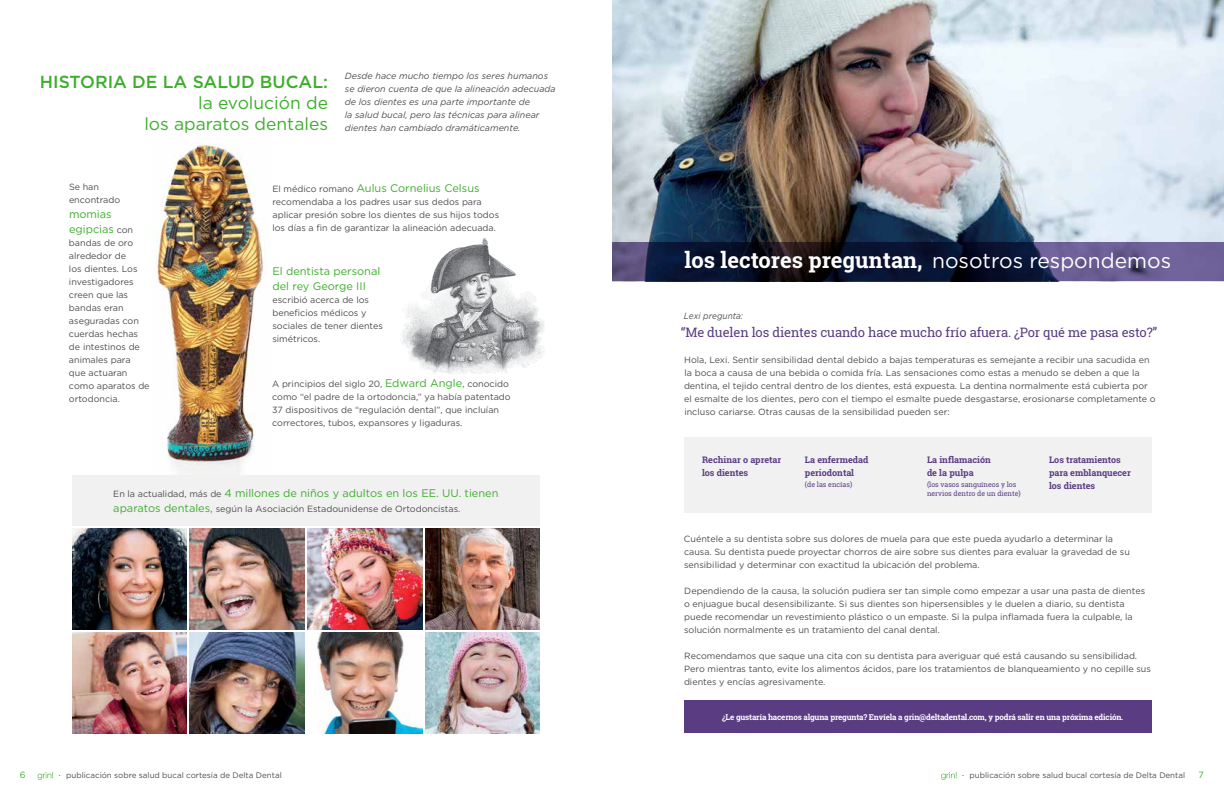
<style>
.page{position:relative;width:1224px;height:792px;background:#fff}
.page>*{position:absolute;margin:0;border:0;box-sizing:border-box;transform-origin:0 0}
.t1{font:700 22px "Roboto Slab";color:#fff}
.t2{font:17.5px/20.9px "Gotham";color:#3dae2b;text-align:right}
.t3{font:500 17.5px "Gotham";color:#3dae2b}
.t4{font:13px "Roboto Slab";letter-spacing:-.01em;color:#593c82}
.t5{font:11px/15px "Gotham";color:#3dae2b}
.t6{font:9px/13px "Gotham";color:#4d4d4f}
.t7{font:italic 9px/13px "Gotham";color:#4d4d4f}
.t8{font:700 9px/13px "Roboto Slab";color:#593c82}
.t9{font:italic 9px "Gotham";color:#4d4d4f;scale:.92 1}
.t10{font:9px "Gotham";color:#3dae2b}
.t11{font:8px "Gotham";color:#4d4d4f}
.t12{font:700 8px "Roboto Slab";letter-spacing:-.02em;color:#fff}
.t13{font:7px/9px "Roboto Slab";color:#593c82}
.s1{font-size:9px;color:#4d4d4f}
.s2{font-size:11px;color:#3dae2b}
.s3{font-family:"Gotham";font-weight:400;font-size:21px}
.s4{font-size:4px}
</style>
<div class="page">
<svg style="left:38px;top:772px;width:16px;height:8px"></svg>
<svg style="left:941px;top:772px;width:16px;height:8px"></svg>
<img style="left:153px;top:138px;width:112px;height:336px">
<div style="left:72px;top:475px;width:468px;height:51px;background:#f1f1f2"></div>
<img style="left:402px;top:237px;width:143px;height:138px">
<img style="left:72px;top:632px;width:115px;height:101px">
<img style="left:317px;top:632px;width:105px;height:101px">
<img style="left:190px;top:632px;width:115px;height:101px">
<img style="left:72px;top:529px;width:115px;height:100px">
<img style="left:307px;top:529px;width:115px;height:100px">
<img style="left:190px;top:529px;width:115px;height:100px">
<img style="left:425px;top:529px;width:115px;height:100px">
<img style="left:425px;top:632px;width:115px;height:101px">
<div style="left:684px;top:701px;width:468px;height:32px;background:#593c82"></div>
<div style="left:684px;top:437px;width:468px;height:76px;background:#f1f1f2"></div>
<img style="left:612px;top:0;width:612px;height:242px">
<svg style="left:612px;top:242px;width:612px;height:39px;background:#2b2b4d"></svg>
<h2 class="t3" style="left:40px;top:70px;width:290px">HISTORIA DE LA SALUD BUCAL:</h2>
<h2 class="t2" style="left:144px;top:92px;width:185px">la evolución de<br>los aparatos dentales</h2>
<p class="t7" style="left:345px;top:69px;width:212px">Desde hace mucho tiempo los seres humanos se dieron cuenta de que la alineación adecuada de los dientes es una parte importante de<br>la salud bucal, pero las técnicas para alinear dientes han cambiado dramáticamente.</p>
<p class="t6" style="left:69px;top:180px;width:53px">Se han encontrado</p>
<p class="t5" style="left:69px;top:206px;width:66px">momias egipcias <span class="s1">con</span></p>
<p class="t6" style="left:69px;top:236px;width:82px">bandas de oro alrededor de<br>los dientes. Los investigadores creen que las bandas eran aseguradas con cuerdas hechas de intestinos de animales para que actuaran como aparatos de ortodoncia.</p>
<p class="t5" style="left:272px;top:180px;width:209px"><span class="s1">El médico romano</span> Aulus Cornelius Celsus</p>
<p class="t6" style="left:272px;top:195px;width:228px">recomendaba a los padres usar sus dedos para aplicar presión sobre los dientes de sus hijos todos los días a fin de garantizar la alineación adecuada.</p>
<p class="t5" style="left:272px;top:264px;width:109px">El dentista personal del rey George III</p>
<p class="t6" style="left:272px;top:293px;width:112px">escribió acerca de los beneficios médicos y sociales de tener dientes simétricos.</p>
<p class="t6" style="left:272px;top:377px;width:240px">A principios del siglo 20, <span class="s2">Edward Angle,</span> conocido como “el padre de la ortodoncia,” ya había patentado 37 dispositivos de “regulación dental”, que incluían correctores, tubos, expansores y ligaduras.</p>
<p class="t5" style="left:113px;top:486px;width:387px"><span class="s1">En la actualidad, más de</span> 4 millones de niños y adultos en los EE. UU. tienen</p>
<p class="t6" style="left:113px;top:503px;width:349px"><span class="s2">aparatos dentales,</span> según la Asociación Estadounidense de Ortodoncistas.</p>
<h1 class="t1" style="left:685px;top:245px;width:488px">los lectores preguntan, <span class="s3">nosotros respondemos</span></h1>
<p class="t9" style="left:684px;top:310px;width:66px">Lexi pregunta:</p>
<h3 class="t4" style="left:681px;top:324px;width:478px">“Me duelen los dientes cuando hace mucho frío afuera. ¿Por qué me pasa esto?”</h3>
<p class="t6" style="left:684px;top:354px;width:473px">Hola, Lexi. Sentir sensibilidad dental debido a bajas temperaturas es semejante a recibir una sacudida en la boca a causa de una bebida o comida fría. Las sensaciones como estas a menudo se deben a que la dentina, el tejido central dentro de los dientes, está expuesta. La dentina normalmente está cubierta por el esmalte de los dientes, pero con el tiempo el esmalte puede desgastarse, erosionarse completamente o incluso cariarse. Otras causas de la sensibilidad pueden ser:</p>
<p class="t8" style="left:927px;top:453px;width:65px">La inflamación de la pulpa</p>
<p class="t13" style="left:927px;top:480px;width:95px">(los vasos sanguíneos y los nervios dentro de un diente)</p>
<p class="t8" style="left:805px;top:453px;width:65px">La enfermedad periodontal</p>
<p class="t13" style="left:805px;top:480px;width:49px">(de las encías)</p>
<p class="t8" style="left:702px;top:453px;width:81px">Rechinar o apretar los dientes</p>
<p class="t8" style="left:1049px;top:453px;width:83px">Los tratamientos para emblanquecer los dientes</p>
<p class="t6" style="left:684px;top:532px;width:448px">Cuéntele a su dentista sobre sus dolores de muela para que este pueda ayudarlo a determinar la causa. Su dentista puede proyectar chorros de aire sobre sus dientes para evaluar la gravedad de su sensibilidad y determinar con exactitud la ubicación del problema.</p>
<p class="t6" style="left:684px;top:584px;width:463px">Dependiendo de la causa, la solución pudiera ser tan simple como empezar a usar una pasta de dientes o enjuague bucal desensibilizante. Si sus dientes son hipersensibles y le duelen a diario, su dentista puede recomendar un revestimiento plástico o un empaste. Si la pulpa inflamada fuera la culpable, la solución normalmente es un tratamiento del canal dental.</p>
<p class="t6" style="left:684px;top:649px;width:468px">Recomendamos que saque una cita con su dentista para averiguar qué está causando su sensibilidad.<br>Pero mientras tanto, evite los alimentos ácidos, pare los tratamientos de blanqueamiento y no cepille sus dientes y encías agresivamente.</p>
<p class="t12" style="left:722px;top:712px;width:403px">¿Le gustaría hacernos alguna pregunta? Envíela a grin@deltadental.com, y podrá salir en una próxima edición.</p>
<p class="t10" style="left:20px;top:769px;width:7px">6</p>
<p class="t11" style="left:59px;top:770px;width:224px"><span class="s4">•</span> publicación sobre salud bucal cortesía de Delta Dental</p>
<p class="t11" style="left:962px;top:770px;width:224px"><span class="s4">•</span> publicación sobre salud bucal cortesía de Delta Dental</p>
<p class="t10" style="left:1198px;top:769px;width:7px">7</p>
</div>
